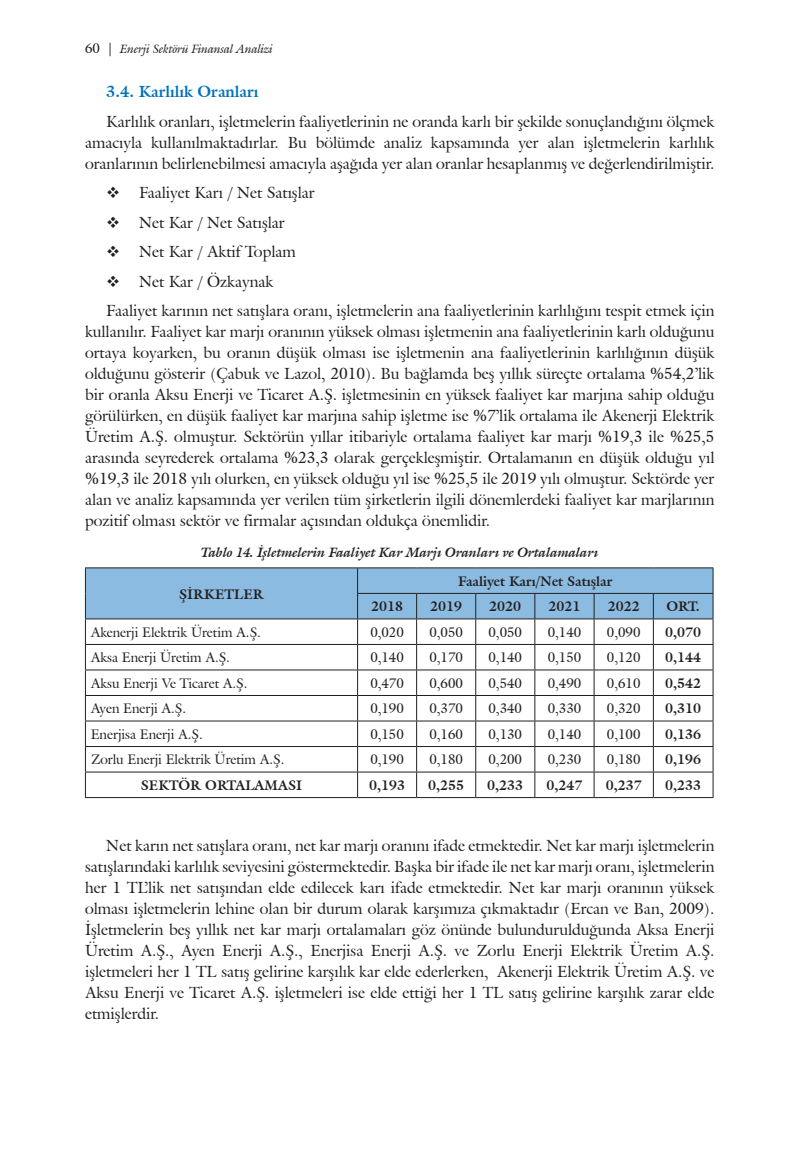
<style>
.page{position:relative;width:808px;height:1149px;background:#fff}
.page>*{position:absolute;margin:0;border:0;box-sizing:border-box;transform-origin:0 0}
.t1{font:15.75px/21px "Galliard IT Cby BT";color:#231f20;text-align:justify}
.t2{font:700 15.75px "Galliard IT Cby BT";color:#0072bc}
.t3{font:13.5px "Galliard IT Cby BT";color:#231f20}
.t4{font:700 13.5px "Galliard IT Cby BT";color:#231f20}
.t5{font:italic 700 13.5px "Galliard IT Cby BT";color:#231f20}
.t6{font:italic 12px "Galliard IT Cby BT";color:#231f20}
.s1{font-style:normal;font-size:13.5px}
</style>
<div class="page">
<hr style="left:85px;top:797px;width:273px;height:1px;background:#231f20">
<hr style="left:358px;top:797px;width:59px;height:1px;background:#231f20">
<hr style="left:417px;top:797px;width:59px;height:1px;background:#231f20">
<hr style="left:476px;top:797px;width:59px;height:1px;background:#231f20">
<hr style="left:535px;top:797px;width:59px;height:1px;background:#231f20">
<hr style="left:594px;top:797px;width:59px;height:1px;background:#231f20">
<hr style="left:653px;top:797px;width:60px;height:1px;background:#231f20">
<svg style="left:85px;top:567px;width:629px;height:230px"></svg>
<p class="t6" style="left:85px;top:41px;width:189px"><span class="s1">60 |</span> Enerji Sektörü Finansal Analizi</p>
<p class="t2" style="left:106px;top:81px;width:154px">3.4. Karlılık Oranları</p>
<p class="t1" style="left:85px;top:110px;width:631px;text-indent:21px">Karlılık oranları, işletmelerin faaliyetlerinin ne oranda karlı bir şekilde sonuçlandığını ölçmek amacıyla kullanılmaktadırlar. Bu bölümde analiz kapsamında yer alan işletmelerin karlılık oranlarının belirlenebilmesi amacıyla aşağıda yer alan oranlar hesaplanmış ve değerlendirilmiştir.</p>
<p class="t1" style="left:106px;top:182px;width:210px">❖ Faaliyet Karı / Net Satışlar</p>
<p class="t1" style="left:106px;top:211px;width:180px">❖ Net Kar / Net Satışlar</p>
<p class="t1" style="left:106px;top:241px;width:191px">❖ Net Kar / Aktif Toplam</p>
<p class="t1" style="left:106px;top:266px;width:610px;line-height:29.5px">❖ Net Kar / Özkaynak<br>Faaliyet karının net satışlara oranı, işletmelerin ana faaliyetlerinin karlılığını tespit etmek için</p>
<p class="t1" style="left:85px;top:321px;width:631px">kullanılır. Faaliyet kar marjı oranının yüksek olması işletmenin ana faaliyetlerinin karlı olduğunu ortaya koyarken, bu oranın düşük olması ise işletmenin ana faaliyetlerinin karlılığının düşük olduğunu gösterir (Çabuk ve Lazol, 2010). Bu bağlamda beş yıllık süreçte ortalama %54,2’lik bir oranla Aksu Enerji ve Ticaret A.Ş. işletmesinin en yüksek faaliyet kar marjına sahip olduğu görülürken, en düşük faaliyet kar marjına sahip işletme ise %7’lik ortalama ile Akenerji Elektrik Üretim A.Ş. olmuştur. Sektörün yıllar itibariyle ortalama faaliyet kar marjı %19,3 ile %25,5 arasında seyrederek ortalama %23,3 olarak gerçekleşmiştir. Ortalamanın en düşük olduğu yıl %19,3 ile 2018 yılı olurken, en yüksek olduğu yıl ise %25,5 ile 2019 yılı olmuştur. Sektörde yer alan ve analiz kapsamında yer verilen tüm şirketlerin ilgili dönemlerdeki faaliyet kar marjlarının pozitif olması sektör ve firmalar açısından oldukça önemlidir.</p>
<p class="t5" style="left:201px;top:543px;width:398px">Tablo 14. İşletmelerin Faaliyet Kar Marjı Oranları ve Ortalamaları</p>
<p class="t4" style="left:179px;top:585px;width:86px">ŞİRKETLER</p>
<p class="t4" style="left:458px;top:572px;width:156px">Faaliyet Karı/Net Satışlar</p>
<p class="t4" style="left:371px;top:597px;width:34px">2018</p>
<p class="t4" style="left:430px;top:597px;width:34px">2019</p>
<p class="t4" style="left:489px;top:597px;width:34px">2020</p>
<p class="t4" style="left:548px;top:597px;width:34px">2021</p>
<p class="t4" style="left:608px;top:597px;width:34px">2022</p>
<p class="t4" style="left:666px;top:597px;width:35px">ORT.</p>
<p class="t3" style="left:91px;top:623px;width:172px">Akenerji Elektrik Üretim A.Ş.</p>
<p class="t3" style="left:370px;top:623px;width:35px">0,020</p>
<p class="t3" style="left:429px;top:623px;width:35px">0,050</p>
<p class="t3" style="left:488px;top:623px;width:35px">0,050</p>
<p class="t3" style="left:548px;top:623px;width:35px">0,140</p>
<p class="t3" style="left:607px;top:623px;width:35px">0,090</p>
<p class="t4" style="left:665px;top:623px;width:38px">0,070</p>
<p class="t3" style="left:91px;top:648px;width:141px">Aksa Enerji Üretim A.Ş.</p>
<p class="t3" style="left:370px;top:648px;width:35px">0,140</p>
<p class="t3" style="left:429px;top:648px;width:35px">0,170</p>
<p class="t3" style="left:488px;top:648px;width:35px">0,140</p>
<p class="t3" style="left:548px;top:648px;width:35px">0,150</p>
<p class="t3" style="left:607px;top:648px;width:35px">0,120</p>
<p class="t4" style="left:665px;top:648px;width:38px">0,144</p>
<p class="t3" style="left:91px;top:674px;width:158px">Aksu Enerji Ve Ticaret A.Ş.</p>
<p class="t3" style="left:370px;top:674px;width:35px">0,470</p>
<p class="t3" style="left:429px;top:674px;width:35px">0,600</p>
<p class="t3" style="left:488px;top:674px;width:35px">0,540</p>
<p class="t3" style="left:548px;top:674px;width:35px">0,490</p>
<p class="t3" style="left:607px;top:674px;width:35px">0,610</p>
<p class="t4" style="left:665px;top:674px;width:38px">0,542</p>
<p class="t3" style="left:91px;top:699px;width:97px">Ayen Enerji A.Ş.</p>
<p class="t3" style="left:370px;top:699px;width:35px">0,190</p>
<p class="t3" style="left:429px;top:699px;width:35px">0,370</p>
<p class="t3" style="left:488px;top:699px;width:35px">0,340</p>
<p class="t3" style="left:548px;top:699px;width:35px">0,330</p>
<p class="t3" style="left:607px;top:699px;width:35px">0,320</p>
<p class="t4" style="left:665px;top:699px;width:38px">0,310</p>
<p class="t3" style="left:91px;top:725px;width:114px">Enerjisa Enerji A.Ş.</p>
<p class="t3" style="left:370px;top:725px;width:35px">0,150</p>
<p class="t3" style="left:429px;top:725px;width:35px">0,160</p>
<p class="t3" style="left:488px;top:725px;width:35px">0,130</p>
<p class="t3" style="left:548px;top:725px;width:35px">0,140</p>
<p class="t3" style="left:607px;top:725px;width:35px">0,100</p>
<p class="t4" style="left:665px;top:725px;width:38px">0,136</p>
<p class="t3" style="left:91px;top:750px;width:195px">Zorlu Enerji Elektrik Üretim A.Ş.</p>
<p class="t3" style="left:370px;top:750px;width:35px">0,190</p>
<p class="t3" style="left:429px;top:750px;width:35px">0,180</p>
<p class="t3" style="left:488px;top:750px;width:35px">0,200</p>
<p class="t3" style="left:548px;top:750px;width:35px">0,230</p>
<p class="t3" style="left:607px;top:750px;width:35px">0,180</p>
<p class="t4" style="left:665px;top:750px;width:38px">0,196</p>
<p class="t4" style="left:141px;top:776px;width:163px">SEKTÖR ORTALAMASI</p>
<p class="t4" style="left:369px;top:776px;width:38px">0,193</p>
<p class="t4" style="left:428px;top:776px;width:38px">0,255</p>
<p class="t4" style="left:487px;top:776px;width:38px">0,233</p>
<p class="t4" style="left:546px;top:776px;width:38px">0,247</p>
<p class="t4" style="left:606px;top:776px;width:38px">0,237</p>
<p class="t4" style="left:665px;top:776px;width:38px">0,233</p>
<p class="t1" style="left:85px;top:834px;width:631px;text-indent:21px">Net karın net satışlara oranı, net kar marjı oranını ifade etmektedir. Net kar marjı işletmelerin satışlarındaki karlılık seviyesini göstermektedir. Başka bir ifade ile net kar marjı oranı, işletmelerin her 1 TL’lik net satışından elde edilecek karı ifade etmektedir. Net kar marjı oranının yüksek olması işletmelerin lehine olan bir durum olarak karşımıza çıkmaktadır (Ercan ve Ban, 2009).<br>İşletmelerin beş yıllık net kar marjı ortalamaları göz önünde bulundurulduğunda Aksa Enerji Üretim A.Ş., Ayen Enerji A.Ş., Enerjisa Enerji A.Ş. ve Zorlu Enerji Elektrik Üretim A.Ş. işletmeleri her 1 TL satış gelirine karşılık kar elde ederlerken, Akenerji Elektrik Üretim A.Ş. ve Aksu Enerji ve Ticaret A.Ş. işletmeleri ise elde ettiği her 1 TL satış gelirine karşılık zarar elde etmişlerdir.</p>
</div>
